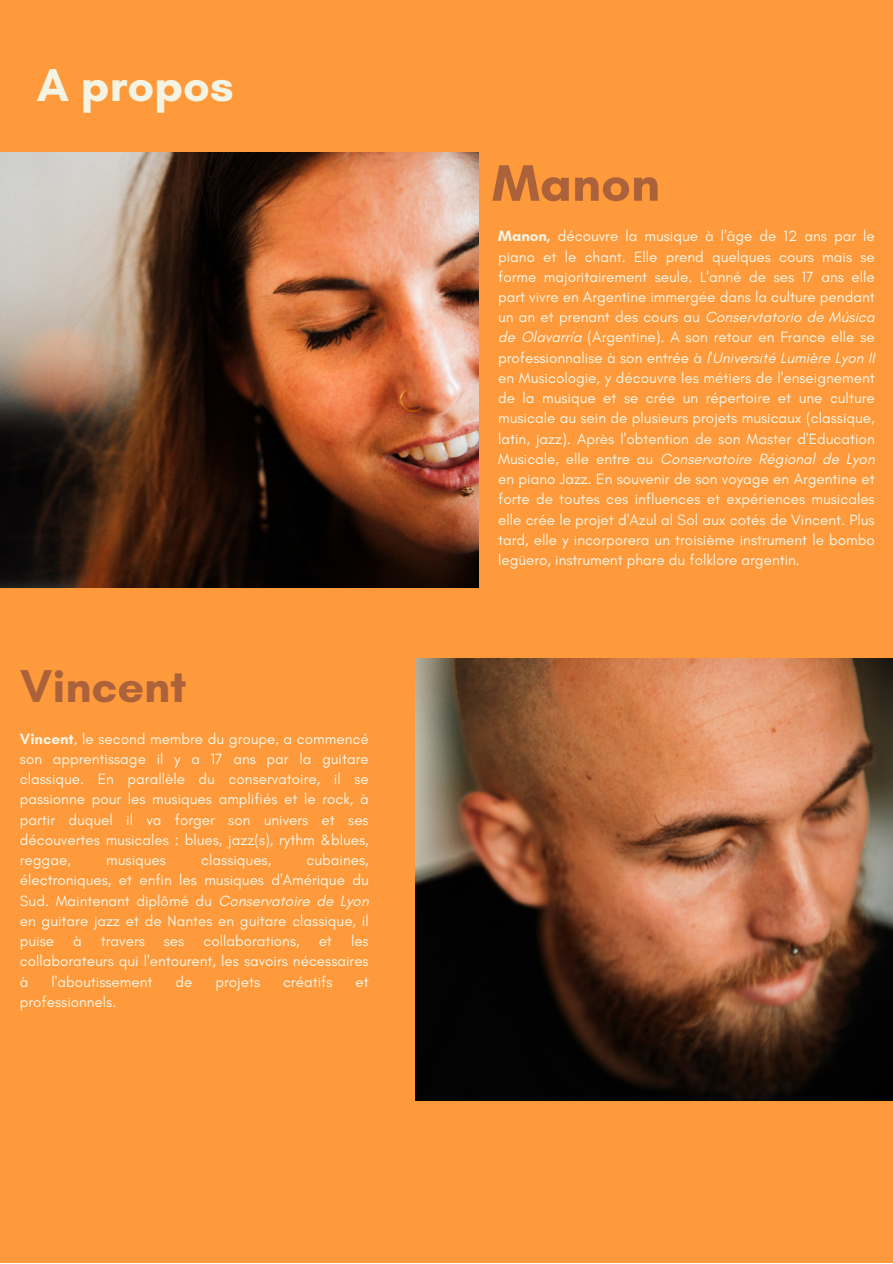
<style>
.page{position:relative;width:893px;height:1264px;background:#fff}
.page>*{position:absolute;margin:0;border:0;box-sizing:border-box;transform-origin:0 0}
.t1{font:700 52.2px "Glacial Indifference";color:#ab623b}
.t2{font:700 46.8px "Glacial Indifference";color:#ab623b}
.t3{font:700 46.8px "Glacial Indifference";color:#f4f4e4}
.t4{font:15.15px/20.2px "Glacial Indifference";color:#f4f4e4;text-align:justify}
.s1{font-weight:700}
.s2{font-style:italic}
</style>
<div class="page">
<div style="left:0;top:0;width:892px;height:1262px;background:#fe9a3b"></div>
<img style="left:0;top:152px;width:479px;height:435px">
<img style="left:416px;top:658px;width:476px;height:442px">
<p class="t3" style="left:37px;top:56px;width:198px">A propos</p>
<p class="t2" style="left:20px;top:658px;width:168px">Vincent</p>
<p class="t4" style="left:20px;top:728px;width:350px"><span class="s1">Vincent</span>, le second membre du groupe, a commencé son apprentissage il y a 17 ans par la guitare classique. En parallèle du conservatoire, il se passionne pour les musiques amplifiés et le rock, à partir duquel il va forger son univers et ses découvertes musicales : blues, jazz(s), rythm &amp;blues, reggae,</p>
<p class="t4" style="left:20px;top:849px;width:350px;text-indent:287px">cubaines, électroniques, et enfin les musiques d'Amérique du Sud. Maintenant diplômé du <span class="s2">Conservatoire de Lyon </span>en guitare jazz et de Nantes en guitare classique, il puise</p>
<p class="t4" style="left:106px;top:849px;width:61px">musiques</p>
<p class="t4" style="left:201px;top:849px;width:71px">classiques,</p>
<p class="t4" style="left:20px;top:930px;width:350px;text-indent:331px">les collaborateurs qui l'entourent, les savoirs nécessaires à</p>
<p class="t4" style="left:73px;top:930px;width:10px">à</p>
<p class="t4" style="left:101px;top:930px;width:45px">travers</p>
<p class="t4" style="left:164px;top:930px;width:22px">ses</p>
<p class="t4" style="left:203px;top:930px;width:98px">collaborations,</p>
<p class="t4" style="left:319px;top:930px;width:15px">et</p>
<p class="t4" style="left:51px;top:971px;width:102px">l'aboutissement</p>
<p class="t4" style="left:175px;top:971px;width:18px">de</p>
<p class="t4" style="left:215px;top:971px;width:46px">projets</p>
<p class="t4" style="left:283px;top:971px;width:51px">créatifs</p>
<p class="t4" style="left:355px;top:971px;width:15px">et</p>
<p class="t4" style="left:20px;top:991px;width:98px">professionnels.</p>
<p class="t1" style="left:492px;top:151px;width:169px">Manon</p>
<p class="t4" style="left:498px;top:226px;width:378px"><span class="s1">Manon,</span> découvre la musique à l'âge de 12 ans par le piano et le chant. Elle prend quelques cours mais se forme majoritairement seule. L'anné de ses 17 ans elle part vivre en Argentine immergée dans la culture pendant un an et prenant des cours au <span class="s2">Conservtatorio de Música de Olavarría</span> (Argentine). A son retour en France elle se professionnalise à son entrée à <span class="s2">l'Université Lumière Lyon II </span>en Musicologie, y découvre les métiers de l'enseignement de la musique et se crée un répertoire et une culture musicale au sein de plusieurs projets musicaux (classique, latin, jazz). Après l'obtention de son Master d'Education Musicale, elle entre au <span class="s2">Conservatoire Régional de Lyon </span>en piano Jazz. En souvenir de son voyage en Argentine et forte de toutes ces influences et expériences musicales elle crée le projet d'Azul al Sol aux cotés de Vincent. Plus tard, elle y incorporera un troisième instrument le bombo legüero, instrument phare du folklore argentin.</p>
</div>
